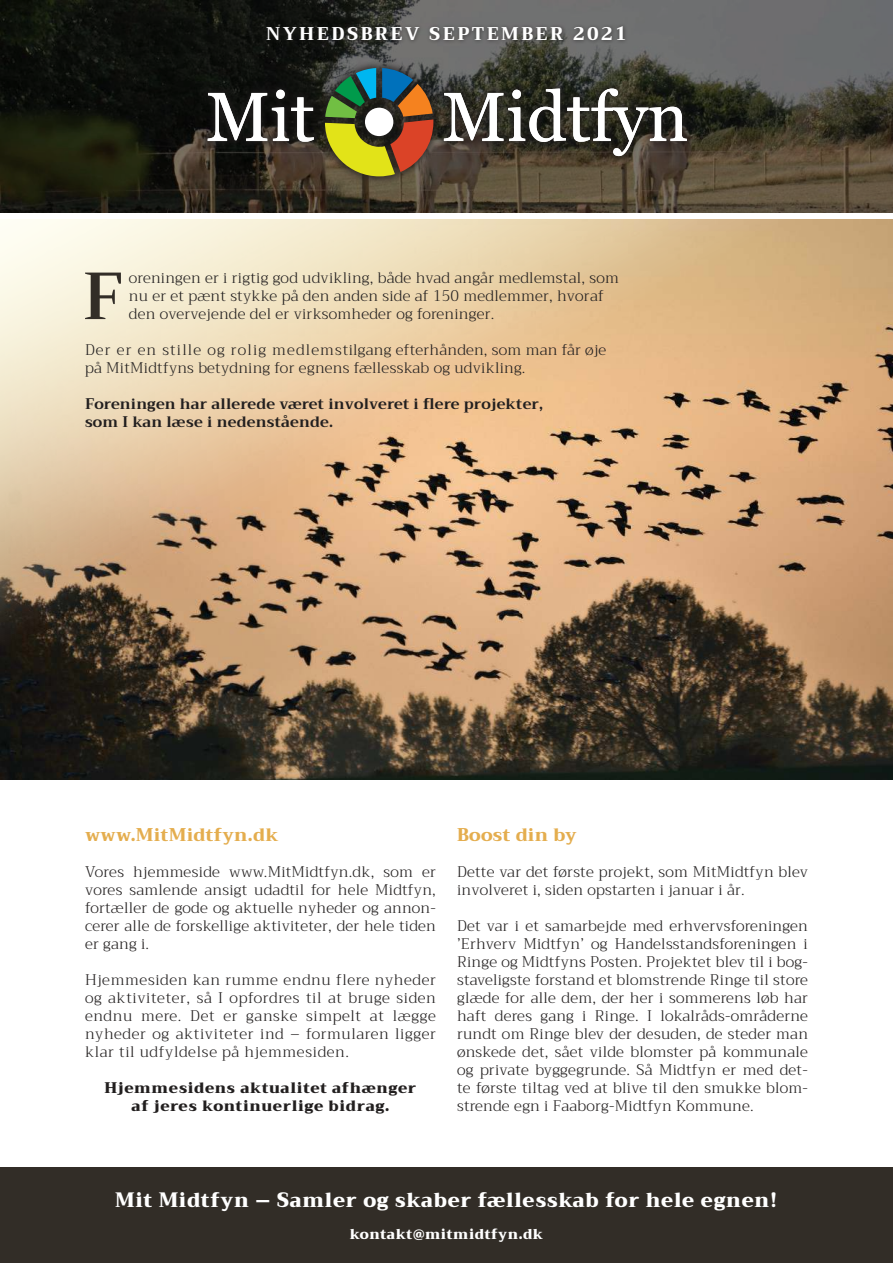
<style>
.page{position:relative;width:893px;height:1263px;background:#fff}
.page>*{position:absolute;margin:0;border:0;box-sizing:border-box;transform-origin:0 0}
.t1{font:600 66.45px "Trirong";color:#322d27}
.t2{font:900 20.25px "Trirong";letter-spacing:.035em;color:#fff;scale:.96 1}
.t3{font:800 18px "Trirong";letter-spacing:.015em;color:#e4ad4e}
.t4{font:800 18px "Trirong";letter-spacing:.135em;color:#fff}
.t5{font:300 15px/18px "Trirong";letter-spacing:.015em;color:#221f1f;text-align:justify}
.t6{font:700 15px/18px "Trirong";letter-spacing:.01em;color:#221f1f}
.t7{font:900 15px/18px "Trirong";letter-spacing:.04em;color:#221f1f;text-align:center}
.t8{font:900 14.25px "Trirong";letter-spacing:.035em;color:#fff;scale:.96 1}
</style>
<div class="page">
<svg style="left:0;top:0;width:893px;height:213px;background:#3b3931"></svg>
<img style="left:0;top:219px;width:893px;height:560px">
<div style="left:199px;top:60px;width:496px;height:125px;background:#221f1f;opacity:.75"></div>
<svg style="left:208px;top:90px;width:106px;height:52px"></svg>
<svg style="left:444px;top:89px;width:243px;height:67px"></svg>
<svg style="left:325px;top:68px;width:108px;height:108px;background:#726d39"></svg>
<div style="left:365px;top:108px;width:28px;height:28px;background:#fff;border-radius:50%"></div>
<div style="left:263px;top:22px;width:366px;height:22px;background:#221f1f;opacity:.75"></div>
<div style="left:0;top:1167px;width:893px;height:96px;background:#322d27"></div>
<p class="t4" style="left:266px;top:26px;width:362px">NYHEDSBREV SEPTEMBER 2021</p>
<h1 class="t1" style="left:83px;top:257px;width:41px">F</h1>
<p class="t5" style="left:129px;top:270px;width:491px;text-align:left">oreningen er i rigtig god udvikling, både hvad angår medlemstal, som nu er et pænt stykke på den anden side af 150 medlemmer, hvoraf den overvejende del er virksomheder og foreninger.</p>
<p class="t5" style="left:85px;top:342px;width:523px">Der er en stille og rolig medlemstilgang efterhånden, som man får øje på MitMidtfyns betydning for egnens fællesskab og udvikling.</p>
<p class="t6" style="left:85px;top:395px;width:460px">Foreningen har allerede været invol veret i flere projekter, som I kan læse i nedenstående.</p>
<p class="t3" style="left:85px;top:827px;width:195px">www.MitMidtfyn.dk</p>
<p class="t5" style="left:85px;top:864px;width:352px">Vores hjemmeside www.MitMidtfyn.dk, som er vores samlende ansigt udadtil for hele Midtfyn, fortæller de gode og aktuelle nyheder og annon&shy;cerer alle de forskellige aktiviteter, der hele tiden er gang i.</p>
<p class="t5" style="left:85px;top:972px;width:352px">Hjemmesiden kan rumme endnu flere nyheder og aktiviteter, så I opfordres til at bruge siden endnu mere. Det er ganske simpelt at lægge nyheder og aktiviteter ind – formularen ligger klar til udfyldelse på hjemmesiden.</p>
<p class="t7" style="left:105px;top:1080px;width:313px">Hjemmesidens aktualitet afhænger af jeres kontinuerlige bidrag.</p>
<p class="t3" style="left:457px;top:827px;width:121px">Boost din by</p>
<p class="t5" style="left:457px;top:864px;width:352px">Dette var det første projekt, som MitMidtfyn blev involveret i, siden opstarten i januar i år.</p>
<p class="t5" style="left:457px;top:918px;width:352px">Det var i et samarbejde med erhvervsforeningen ’Erhverv Midtfyn’ og Handelsstandsforeningen i Ringe og Midtfyns Posten. Projektet blev til i bog&shy;staveligste forstand et blomstrende Ringe til store glæde for alle dem, der her i sommerens løb har haft deres gang i Ringe. I lokalråds-områderne rundt om Ringe blev der desuden, de steder man ønskede det, sået vilde blomster på kommunale og private byggegrunde. Så Midtfyn er med det&shy;te første tiltag ved at blive til den smukke blom&shy;strende egn i Faaborg-Midtfyn Kommune.</p>
<h2 class="t2" style="left:115px;top:1192px;width:691px">Mit Midtfyn – Samler og skaber fællesskab for hele egnen!</h2>
<p class="t8" style="left:350px;top:1228px;width:203px">kontakt@mitmidtfyn.dk</p>
</div>
